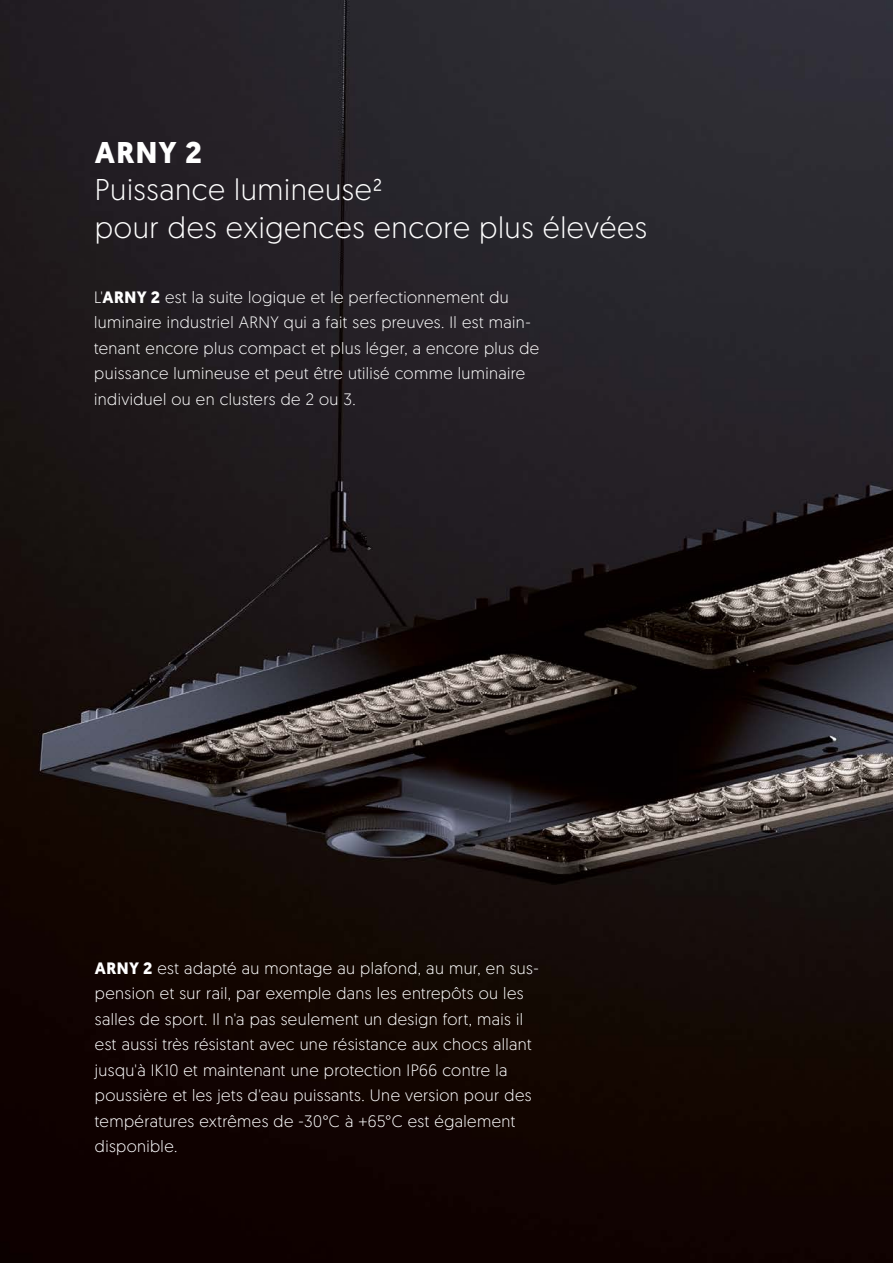
<style>
.page{position:relative;width:893px;height:1263px;background:#fff}
.page>*{position:absolute;margin:0;border:0;box-sizing:border-box;transform-origin:0 0}
.t1{font:300 30px/37.5px "Geomanist";letter-spacing:.02em;color:#fff}
.t2{font:700 30px "Geomanist";color:#fff}
.t3{font:300 16.5px/25.5px "Geomanist";letter-spacing:.025em;color:#fff}
.s1{font-weight:700}
</style>
<div class="page">
<img style="left:0;top:0;width:893px;height:1263px">
<h1 class="t2" style="left:95px;top:132px;width:108px">ARNY 2</h1>
<h1 class="t1" style="left:95px;top:170px;width:554px">Puissance lumineuse²<br>pour des exigences encore plus élevées</h1>
<p class="t3" style="left:94px;top:283px;width:446px">L'<span class="s1">ARNY 2</span> est la suite logique et le perfectionnement du luminaire industriel ARNY qui a fait ses preuves. Il est main&shy;tenant encore plus compact et plus léger, a encore plus de puissance lumineuse et peut être utilisé comme luminaire individuel ou en clusters de 2 ou 3.</p>
<p class="t3" style="left:95px;top:955px;width:445px"><span class="s1">ARNY 2</span> est adapté au montage au plafond, au mur, en sus&shy;pension et sur rail, par exemple dans les entrepôts ou les salles de sport. Il n'a pas seulement un design fort, mais il est aussi très résistant avec une résistance aux chocs allant jusqu'à IK10 et maintenant une protection IP66 contre la poussière et les jets d'eau puissants. Une version pour des températures extrêmes de -30°C à +65°C est également disponible.</p>
</div>
